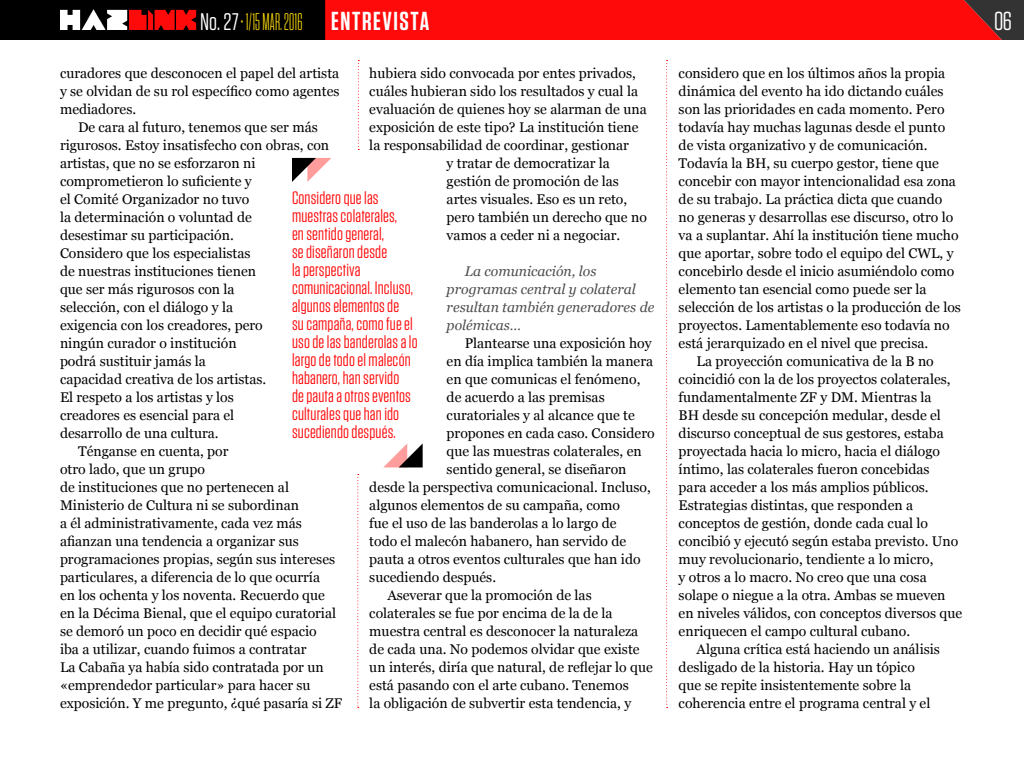
<style>
.page{position:relative;width:1024px;height:768px;background:#fff}
.page>*{position:absolute;margin:0;border:0;box-sizing:border-box;transform-origin:0 0}
.t1{font:600 26px "Tungsten";letter-spacing:.065em;color:#fff}
.t2{font:26px "Tungsten";color:#fff}
.t3{font:24px "Tungsten Compressed";letter-spacing:.01em;color:#ffde0a}
.t4{font:18px/18px "Tungsten";letter-spacing:.01em;color:#ff0a0a}
.t5{font:14px "Georgia";color:#000}
.t6{font:italic 14px/18px "Georgia";color:#4d4d4d}
.s1{font-family:"Tungsten";color:#fff}
</style>
<div class="page">
<div style="left:0;top:0;width:325px;height:40px;background:#000"></div>
<div style="left:325px;top:0;width:699px;height:40px;background:#ff0a0a"></div>
<svg style="left:60px;top:9px;width:136px;height:21px"></svg>
<svg style="left:666px;top:60px;width:2px;height:648px"></svg>
<svg style="left:357px;top:474px;width:2px;height:234px"></svg>
<svg style="left:384px;top:443px;width:39px;height:24px"></svg>
<svg style="left:358px;top:60px;width:1px;height:90px"></svg>
<svg style="left:292px;top:158px;width:39px;height:24px"></svg>
<h2 class="t3" style="left:200px;top:11px;width:104px"><span class="s1">No. 27</span>• 1/15 MAR. 2016</h2>
<h1 class="t2" style="left:994px;top:7px;width:20px">06</h1>
<p class="t5" style="left:60px;top:65px;width:281px">curadores que desconocen el papel del artista</p>
<p class="t5" style="left:60px;top:83px;width:281px">y se olvidan de su rol específico como agentes</p>
<p class="t5" style="left:60px;top:101px;width:78px">mediadores.</p>
<p class="t5" style="left:78px;top:119px;width:241px">De cara al futuro, tenemos que ser más</p>
<p class="t5" style="left:60px;top:137px;width:271px">rigurosos. Estoy insatisfecho con obras, con</p>
<p class="t5" style="left:60px;top:155px;width:197px">artistas, que no se esforzaron ni</p>
<p class="t5" style="left:60px;top:173px;width:193px">comprometieron lo suficiente y</p>
<p class="t5" style="left:60px;top:191px;width:191px">el Comité Organizador no tuvo</p>
<p class="t5" style="left:60px;top:209px;width:193px">la determinación o voluntad de</p>
<p class="t5" style="left:60px;top:227px;width:175px">desestimar su participación.</p>
<p class="t5" style="left:60px;top:245px;width:192px">Considero que los especialistas</p>
<p class="t5" style="left:60px;top:263px;width:198px">de nuestras instituciones tienen</p>
<p class="t5" style="left:60px;top:281px;width:176px">que ser más rigurosos con la</p>
<p class="t5" style="left:60px;top:299px;width:175px">selección, con el diálogo y la</p>
<p class="t5" style="left:60px;top:317px;width:204px">exigencia con los creadores, pero</p>
<p class="t5" style="left:60px;top:335px;width:178px">ningún curador o institución</p>
<p class="t5" style="left:60px;top:353px;width:147px">podrá sustituir jamás la</p>
<p class="t5" style="left:60px;top:371px;width:208px">capacidad creativa de los artistas.</p>
<p class="t5" style="left:60px;top:389px;width:175px">El respeto a los artistas y los</p>
<p class="t5" style="left:60px;top:407px;width:176px">creadores es esencial para el</p>
<p class="t5" style="left:60px;top:425px;width:160px">desarrollo de una cultura.</p>
<p class="t5" style="left:78px;top:443px;width:152px">Ténganse en cuenta, por</p>
<p class="t5" style="left:60px;top:461px;width:147px">otro lado, que un grupo</p>
<p class="t5" style="left:60px;top:479px;width:231px">de instituciones que no pertenecen al</p>
<p class="t5" style="left:60px;top:497px;width:241px">Ministerio de Cultura ni se subordinan</p>
<p class="t5" style="left:60px;top:515px;width:243px">a él administrativamente, cada vez más</p>
<p class="t5" style="left:60px;top:533px;width:240px">afianzan una tendencia a organizar sus</p>
<p class="t5" style="left:60px;top:551px;width:277px">programaciones propias, según sus intereses</p>
<p class="t5" style="left:60px;top:569px;width:262px">particulares, a diferencia de lo que ocurría</p>
<p class="t5" style="left:60px;top:587px;width:266px">en los ochenta y los noventa. Recuerdo que</p>
<p class="t5" style="left:60px;top:605px;width:278px">en la Décima Bienal, que el equipo curatorial</p>
<p class="t5" style="left:60px;top:623px;width:258px">se demoró un poco en decidir qué espacio</p>
<p class="t5" style="left:60px;top:641px;width:248px">iba a utilizar, cuando fuimos a contratar</p>
<p class="t5" style="left:60px;top:659px;width:265px">La Cabaña ya había sido contratada por un</p>
<p class="t5" style="left:60px;top:677px;width:252px">«emprendedor particular» para hacer su</p>
<p class="t5" style="left:60px;top:695px;width:284px">exposición. Y me pregunto, ¿qué pasaría si ZF</p>
<h1 class="t1" style="left:331px;top:7px;width:100px">ENTREVISTA</h1>
<p class="t5" style="left:369px;top:65px;width:268px">hubiera sido convocada por entes privados,</p>
<p class="t5" style="left:369px;top:83px;width:270px">cuáles hubieran sido los resultados y cual la</p>
<p class="t5" style="left:369px;top:101px;width:279px">evaluación de quienes hoy se alarman de una</p>
<p class="t5" style="left:369px;top:119px;width:271px">exposición de este tipo? La institución tiene</p>
<p class="t5" style="left:369px;top:137px;width:261px">la responsabilidad de coordinar, gestionar</p>
<p class="t5" style="left:447px;top:155px;width:165px">y tratar de democratizar la</p>
<p class="t5" style="left:447px;top:173px;width:174px">gestión de promoción de las</p>
<p class="t5" style="left:447px;top:191px;width:182px">artes visuales. Eso es un reto,</p>
<p class="t5" style="left:447px;top:209px;width:202px">pero también un derecho que no</p>
<p class="t5" style="left:447px;top:227px;width:175px">vamos a ceder ni a negociar.</p>
<p class="t6" style="left:447px;top:262px;width:209px;text-indent:18px">La comunicación, los programas central y colateral resultan también generadores de polémicas…</p>
<p class="t5" style="left:465px;top:335px;width:188px">Plantearse una exposición hoy</p>
<p class="t5" style="left:447px;top:353px;width:208px">en día implica también la manera</p>
<p class="t5" style="left:447px;top:371px;width:195px">en que comunicas el fenómeno,</p>
<p class="t5" style="left:447px;top:389px;width:160px">de acuerdo a las premisas</p>
<p class="t5" style="left:447px;top:407px;width:190px">curatoriales y al alcance que te</p>
<p class="t5" style="left:447px;top:425px;width:209px">propones en cada caso. Considero</p>
<p class="t5" style="left:447px;top:443px;width:197px">que las muestras colaterales, en</p>
<p class="t5" style="left:447px;top:461px;width:181px">sentido general, se diseñaron</p>
<p class="t5" style="left:369px;top:479px;width:283px">desde la perspectiva comunicacional. Incluso,</p>
<p class="t5" style="left:369px;top:497px;width:252px">algunos elementos de su campaña, como</p>
<p class="t5" style="left:369px;top:515px;width:249px">fue el uso de las banderolas a lo largo de</p>
<p class="t5" style="left:369px;top:533px;width:258px">todo el malecón habanero, han servido de</p>
<p class="t5" style="left:369px;top:551px;width:273px">pauta a otros eventos culturales que han ido</p>
<p class="t5" style="left:369px;top:569px;width:128px">sucediendo después.</p>
<p class="t5" style="left:387px;top:587px;width:206px">Aseverar que la promoción de las</p>
<p class="t5" style="left:369px;top:605px;width:245px">colaterales se fue por encima de la de la</p>
<p class="t5" style="left:369px;top:623px;width:271px">muestra central es desconocer la naturaleza</p>
<p class="t5" style="left:369px;top:641px;width:272px">de cada una. No podemos olvidar que existe</p>
<p class="t5" style="left:369px;top:659px;width:285px">un interés, diría que natural, de reflejar lo que</p>
<p class="t5" style="left:369px;top:677px;width:261px">está pasando con el arte cubano. Tenemos</p>
<p class="t5" style="left:369px;top:695px;width:263px">la obligación de subvertir esta tendencia, y</p>
<p class="t5" style="left:679px;top:65px;width:268px">considero que en los últimos años la propia</p>
<p class="t5" style="left:679px;top:83px;width:266px">dinámica del evento ha ido dictando cuáles</p>
<p class="t5" style="left:679px;top:101px;width:267px">son las prioridades en cada momento. Pero</p>
<p class="t5" style="left:679px;top:119px;width:268px">todavía hay muchas lagunas desde el punto</p>
<p class="t5" style="left:679px;top:137px;width:251px">de vista organizativo y de comunicación.</p>
<p class="t5" style="left:679px;top:155px;width:262px">Todavía la BH, su cuerpo gestor, tiene que</p>
<p class="t5" style="left:679px;top:173px;width:279px">concebir con mayor intencionalidad esa zona</p>
<p class="t5" style="left:679px;top:191px;width:265px">de su trabajo. La práctica dicta que cuando</p>
<p class="t5" style="left:679px;top:209px;width:276px">no generas y desarrollas ese discurso, otro lo</p>
<p class="t5" style="left:679px;top:227px;width:281px">va a suplantar. Ahí la institución tiene mucho</p>
<p class="t5" style="left:679px;top:245px;width:276px">que aportar, sobre todo el equipo del CWL, y</p>
<p class="t5" style="left:679px;top:263px;width:277px">concebirlo desde el inicio asumiéndolo como</p>
<p class="t5" style="left:679px;top:281px;width:250px">elemento tan esencial como puede ser la</p>
<p class="t5" style="left:679px;top:299px;width:284px">selección de los artistas o la producción de los</p>
<p class="t5" style="left:679px;top:317px;width:273px">proyectos. Lamentablemente eso todavía no</p>
<p class="t5" style="left:679px;top:335px;width:251px">está jerarquizado en el nivel que precisa.</p>
<p class="t5" style="left:697px;top:353px;width:239px">La proyección comunicativa de la B no</p>
<p class="t5" style="left:679px;top:371px;width:273px">coincidió con la de los proyectos colaterales,</p>
<p class="t5" style="left:679px;top:389px;width:254px">fundamentalmente ZF y DM. Mientras la</p>
<p class="t5" style="left:679px;top:407px;width:264px">BH desde su concepción medular, desde el</p>
<p class="t5" style="left:679px;top:425px;width:267px">discurso conceptual de sus gestores, estaba</p>
<p class="t5" style="left:679px;top:443px;width:263px">proyectada hacia lo micro, hacia el diálogo</p>
<p class="t5" style="left:679px;top:461px;width:253px">íntimo, las colaterales fueron concebidas</p>
<p class="t5" style="left:679px;top:479px;width:252px">para acceder a los más amplios públicos.</p>
<p class="t5" style="left:679px;top:497px;width:236px">Estrategias distintas, que responden a</p>
<p class="t5" style="left:679px;top:515px;width:251px">conceptos de gestión, donde cada cual lo</p>
<p class="t5" style="left:679px;top:533px;width:281px">concibió y ejecutó según estaba previsto. Uno</p>
<p class="t5" style="left:679px;top:551px;width:256px">muy revolucionario, tendiente a lo micro,</p>
<p class="t5" style="left:679px;top:569px;width:250px">y otros a lo macro. No creo que una cosa</p>
<p class="t5" style="left:679px;top:587px;width:268px">solape o niegue a la otra. Ambas se mueven</p>
<p class="t5" style="left:679px;top:605px;width:285px">en niveles válidos, con conceptos diversos que</p>
<p class="t5" style="left:679px;top:623px;width:233px">enriquecen el campo cultural cubano.</p>
<p class="t5" style="left:697px;top:641px;width:245px">Alguna crítica está haciendo un análisis</p>
<p class="t5" style="left:679px;top:659px;width:238px">desligado de la historia. Hay un tópico</p>
<p class="t5" style="left:679px;top:677px;width:234px">que se repite insistentemente sobre la</p>
<p class="t5" style="left:679px;top:695px;width:253px">coherencia entre el programa central y el</p>
<p class="t4" style="left:292px;top:189px;width:127px">Considero que las muestras colaterales,<br>en sentido general,<br>se diseñaron desde<br>la perspectiva comunicacional. Incluso, algunos elementos de<br>su campaña, como fue el uso de las banderolas a lo largo de todo el malecón habanero, han servido<br>de pauta a otros eventos culturales que han ido sucediendo después.</p>
</div>
